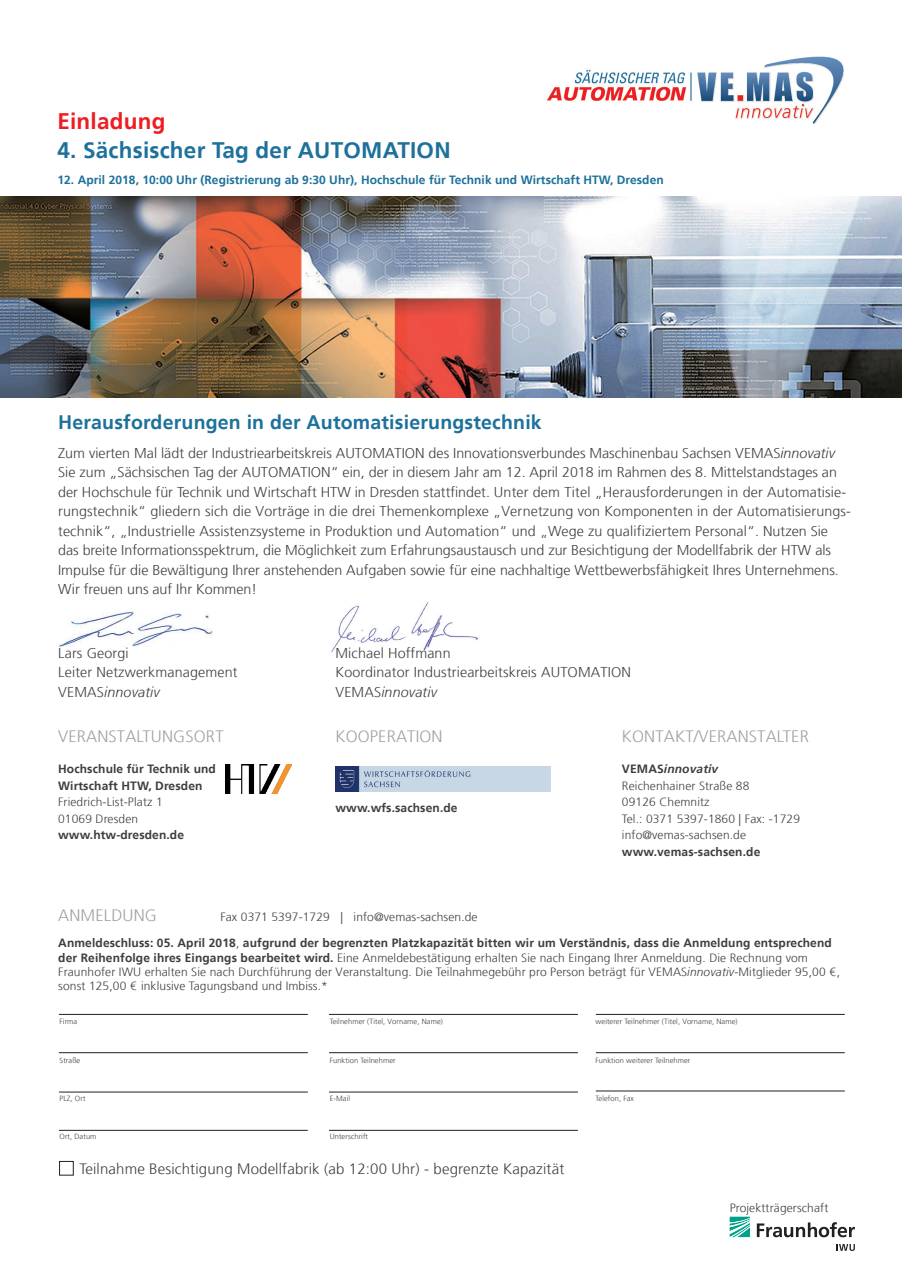
<style>
.page{position:relative;width:902px;height:1272px;background:#fff}
.page>*{position:absolute;margin:0;border:0;box-sizing:border-box;transform-origin:0 0}
.t1{font:700 22.5px "Frutiger";letter-spacing:.01em;color:#1d719b}
.t2{font:700 22.5px "Frutiger";letter-spacing:.01em;color:#ee1d23}
.t3{font:700 19.5px "Frutiger";letter-spacing:.01em;color:#1d719b}
.t4{font:300 16.5px "Frutiger";letter-spacing:.01em;color:#9d9fa2}
.t5{font:300 15px "Frutiger";letter-spacing:.01em;color:#3e3e3f}
.t6{font:300 14.25px/19.5px "Frutiger";color:#3e3e3f}
.t7{font:300 12px/16.5px "Frutiger";letter-spacing:.01em;color:#3e3e3f}
.t8{font:700 12px/16.5px "Frutiger";letter-spacing:.01em;color:#3e3e3f}
.t9{font:700 12px "Frutiger";letter-spacing:.005em;color:#1d719b}
.t10{font:300 7.5px "Frutiger";letter-spacing:.01em;color:#3e3e3f}
.s1{font-style:italic}
.s2{font-weight:700}
.s3{font-weight:700;font-style:italic}
</style>
<div class="page">
<img style="left:547px;top:57px;width:296px;height:66px">
<svg style="left:729px;top:1216px;width:21px;height:20px"></svg>
<svg style="left:756px;top:1222px;width:98px;height:15px"></svg>
<svg style="left:836px;top:1244px;width:18px;height:6px"></svg>
<img style="left:335px;top:766px;width:215px;height:25px">
<img style="left:225px;top:765px;width:67px;height:28px">
<hr style="left:59px;top:1014px;width:249px;height:1px;background:#231f20">
<hr style="left:329px;top:1014px;width:249px;height:1px;background:#231f20">
<hr style="left:595px;top:1014px;width:249px;height:1px;background:#231f20">
<hr style="left:59px;top:1052px;width:249px;height:1px;background:#231f20">
<hr style="left:329px;top:1052px;width:249px;height:1px;background:#231f20">
<hr style="left:595px;top:1052px;width:249px;height:1px;background:#231f20">
<hr style="left:59px;top:1091px;width:249px;height:1px;background:#231f20">
<hr style="left:329px;top:1091px;width:249px;height:1px;background:#231f20">
<hr style="left:595px;top:1090px;width:249px;height:1px;background:#231f20">
<hr style="left:59px;top:1130px;width:249px;height:1px;background:#231f20">
<hr style="left:329px;top:1130px;width:249px;height:1px;background:#231f20">
<img style="left:332px;top:602px;width:146px;height:49px">
<img style="left:59px;top:611px;width:154px;height:35px">
<img style="left:0;top:196px;width:901px;height:202px">
<svg style="left:59px;top:1160px;width:15px;height:15px"></svg>
<h1 class="t2" style="left:57px;top:108px;width:110px">Einladung</h1>
<h1 class="t1" style="left:57px;top:137px;width:394px">4. Sächsischer Tag der Automation</h1>
<p class="t9" style="left:57px;top:173px;width:607px">12. April 2018, 10:00 Uhr (Registrierung ab 9:30 Uhr), Hochschule für Technik und Wirtschaft HTW, Dresden</p>
<h2 class="t3" style="left:58px;top:411px;width:485px">Herausforderungen in der Automatisierungstechnik</h2>
<p class="t6" style="left:58px;top:443px;width:794px">Zum vierten Mal lädt der Industriearbeitskreis AUTOMATION des Innovationsverbundes Maschinenbau Sachsen VEMAS<span class="s1">innovativ </span>Sie zum „Sächsischen Tag der AUTOMATION“ ein, der in diesem Jahr am 12. April 2018 im Rahmen des 8. Mittelstandstages an der Hochschule für Technik und Wirtschaft HTW in Dresden stattfindet. Unter dem Titel „Herausforderungen in der Automatisie&shy;rungstechnik“ gliedern sich die Vorträge in die drei Themenkomplexe „Vernetzung von Komponenten in der Automatisierungs&shy;technik“, „Industrielle Assistenzsysteme in Produktion und Automation“ und „Wege zu qualifiziertem Personal“. Nutzen Sie das breite Informationsspektrum, die Möglichkeit zum Erfahrungsaustausch und zur Besichtigung der Modellfabrik der HTW als Impulse für die Bewältigung Ihrer anstehenden Aufgaben sowie für eine nachhaltige Wettbewerbsfähigkeit Ihres Unternehmens.<br>Wir freuen uns auf Ihr Kommen!</p>
<p class="t6" style="left:58px;top:643px;width:181px">Lars Georgi<br>Leiter Netzwerkmanagement<br>VEMAS<span class="s1">innovativ</span></p>
<p class="t4" style="left:58px;top:726px;width:167px">VERANSTALTUNGSORT</p>
<p class="t8" style="left:58px;top:761px;width:159px">Hochschule für Technik und<br>Wirtschaft HTW, Dresden</p>
<p class="t7" style="left:58px;top:794px;width:106px">Friedrich-List-Platz 1<br>01069 Dresden</p>
<p class="t8" style="left:58px;top:827px;width:127px">www.htw-dresden.de</p>
<p class="t6" style="left:335px;top:643px;width:297px">Michael Hoffmann<br>Koordinator Industriearbeitskreis AUTOMATION<br>VEMAS<span class="s1">innovativ</span></p>
<p class="t4" style="left:335px;top:726px;width:21px">Kooperation</p>
<p class="t4" style="left:622px;top:726px;width:188px">KONTAKT/VERANSTALTER</p>
<p class="t7" style="left:622px;top:761px;width:179px"><span class="s2">VEMAS</span><span class="s3">innovativ<br></span>Reichenhainer Straße 88<br>09126 Chemnitz<br>Tel.: 0371 5397-1860 | Fax: -1729 info@vemas-sachsen.de</p>
<p class="t8" style="left:622px;top:843px;width:140px">www.vemas-sachsen.de</p>
<p class="t8" style="left:335px;top:799px;width:124px">www.wfs.sachsen.de</p>
<p class="t4" style="left:58px;top:905px;width:100px">ANMELDUNG</p>
<p class="t7" style="left:220px;top:908px;width:259px">Fax 0371 5397-1729 | info@vemas-sachsen.de</p>
<p class="t7" style="left:58px;top:935px;width:783px;line-height:14.4px"><span class="s2">Anmeldeschluss: 05. April 2018</span>, <span class="s2">aufgrund der begrenzten Platzkapazität bitten wir um Verständnis, dass die Anmeldung entsprechend der Reihenfolge ihres Eingangs bearbeitet wird.</span> Eine Anmeldebestätigung erhalten Sie nach Eingang Ihrer Anmeldung. Die Rechnung vom Fraunhofer IWU erhalten Sie nach Durchführung der Veranstaltung. Die Teilnahmegebühr pro Person beträgt für VEMAS<span class="s1">innovativ</span>-Mitglieder 95,00 €, sonst 125,00 € inklusive Tagungsband und Imbiss.*</p>
<p class="t10" style="left:60px;top:1017px;width:19px">Firma</p>
<p class="t10" style="left:330px;top:1017px;width:115px">Teilnehmer (Titel, Vorname, Name)</p>
<p class="t10" style="left:595px;top:1017px;width:144px">weiterer Teilnehmer (Titel, Vorname, Name)</p>
<p class="t10" style="left:60px;top:1055px;width:22px">Straße</p>
<p class="t10" style="left:330px;top:1055px;width:67px">Funktion Teilnehmer</p>
<p class="t10" style="left:595px;top:1055px;width:96px">Funktion weiterer Teilnehmer</p>
<p class="t10" style="left:60px;top:1094px;width:27px">PLZ, Ort</p>
<p class="t10" style="left:330px;top:1094px;width:22px">E-Mail</p>
<p class="t10" style="left:595px;top:1094px;width:40px">Telefon, Fax</p>
<p class="t10" style="left:60px;top:1132px;width:38px">Ort, Datum</p>
<p class="t10" style="left:330px;top:1132px;width:40px">Unterschrift</p>
<p class="t5" style="left:79px;top:1160px;width:486px">Teilnahme Besichtigung Modellfabrik (ab 12:00 Uhr) - begrenzte Kapazität</p>
<p class="t7" style="left:729px;top:1199px;width:100px">Projektträgerschaft</p>
</div>
